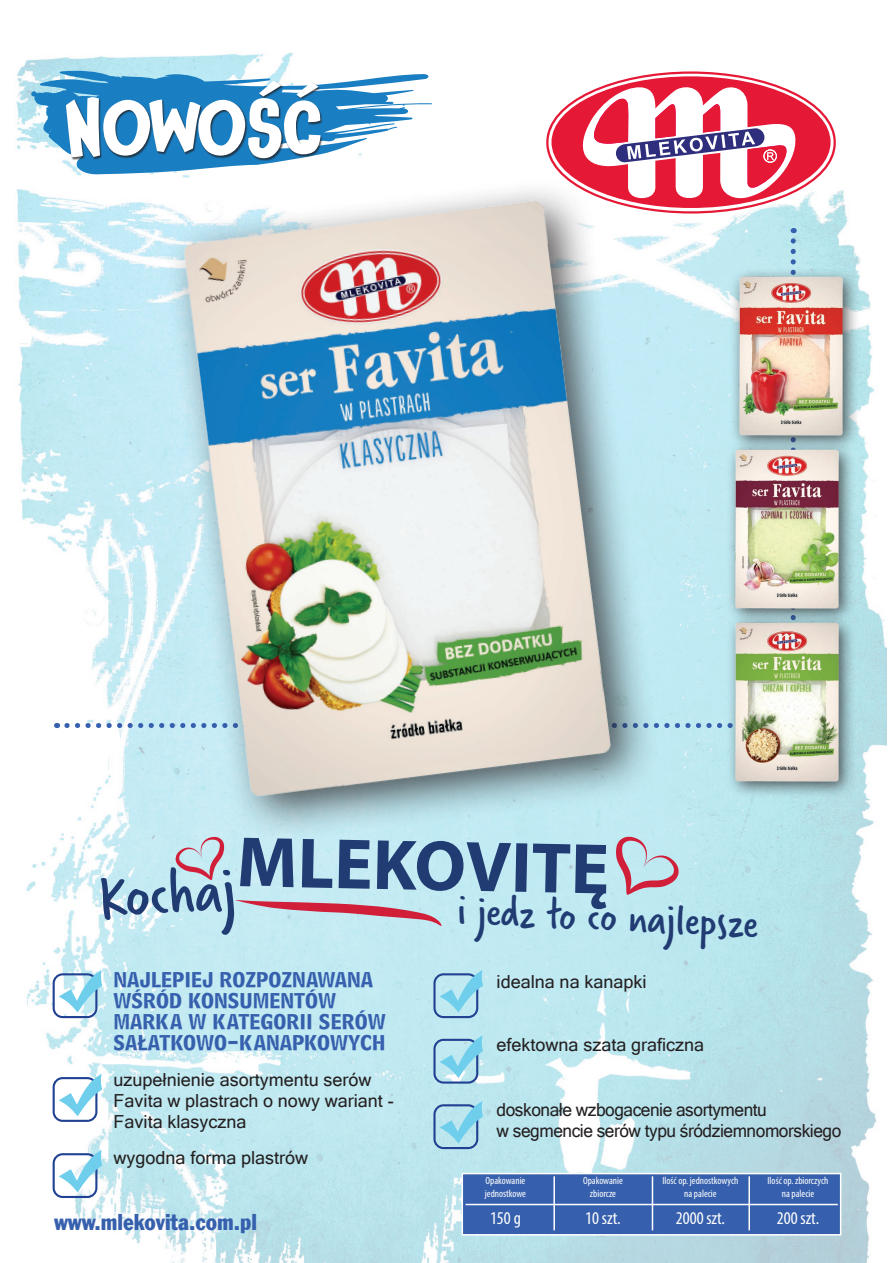
<style>
.page{position:relative;width:893px;height:1263px;background:#fff}
.page>*{position:absolute;margin:0;border:0;box-sizing:border-box;transform-origin:0 0}
.t1{font:700 71.85px "Myriad Pro";color:#213b73}
.t2{font:67.8px "Verveine";color:#213b73}
.t3{font:700 67.2px "Chaloops";color:#fff}
.t4{font:45.9px "Verveine";color:#213b73}
.t5{font:22.8px "Frank Goth Cn EU";color:#3660ad}
.t6{font:18px/21px "Microsoft Sans Serif";color:#231f20}
.t7{font:18px/21px "Bell Cent Bd List EU";color:#3660ad}
.t8{font:18px/21px "Microsoft Sans Serif";letter-spacing:-.025em;color:#231f20;scale:.96 1}
.t9{font:condensed 18px "Myriad Pro";color:#fff}
.t10{font:condensed 10.5px/12.6px "Myriad Pro";color:#fff;text-align:center}
</style>
<div class="page">
<img style="left:16px;top:52px;width:870px;height:1211px">
<svg style="left:31px;top:70px;width:401px;height:105px"></svg>
<svg style="left:67px;top:241px;width:729px;height:487px"></svg>
<svg style="left:546px;top:71px;width:290px;height:143px"></svg>
<svg style="left:236px;top:900px;width:206px;height:26px;background:#c7b2bf"></svg>
<svg style="left:175px;top:842px;width:49px;height:38px;background:#c7bdc9"></svg>
<svg style="left:616px;top:837px;width:63px;height:58px;background:#c3bac7"></svg>
<div style="left:462px;top:1173px;width:379px;height:62px;background:#3660ad;border:2px solid #fff"></div>
<hr style="left:553px;top:1176px;width:2px;height:54px;background:#fff">
<hr style="left:652px;top:1176px;width:1px;height:54px;background:#fff">
<hr style="left:466px;top:1204px;width:372px;height:1px;background:#fff">
<hr style="left:748px;top:1176px;width:2px;height:54px;background:#fff">
<img style="left:89px;top:158px;width:649px;height:677px">
<div style="left:725px;top:613px;width:132px;height:186px;background:#231f20;opacity:.75"></div>
<img style="left:700px;top:442px;width:173px;height:346px">
<img style="left:704px;top:269px;width:173px;height:173px">
<div style="left:725px;top:440px;width:132px;height:186px;background:#231f20;opacity:.75"></div>
<svg style="left:53px;top:1074px;width:49px;height:48px"></svg>
<svg style="left:53px;top:970px;width:49px;height:48px"></svg>
<svg style="left:53px;top:1150px;width:49px;height:48px"></svg>
<div style="left:66px;top:81px;width:257px;height:80px;background:#231f20;opacity:.75"></div>
<svg style="left:433px;top:970px;width:50px;height:48px;background:#99cee4"></svg>
<svg style="left:433px;top:1035px;width:50px;height:48px;background:#9dcfe4"></svg>
<svg style="left:433px;top:1101px;width:50px;height:48px;background:#96cce1"></svg>
<h3 class="t3" style="left:64px;top:70px;width:260px">NOWOŚĆ</h3>
<h1 class="t1" style="left:238px;top:815px;width:374px;rotate:1deg">MLEKOVITĘ</h1>
<h2 class="t2" style="left:95px;top:851px;width:139px;rotate:-4deg">Kochaj</h2>
<h3 class="t4" style="left:459px;top:877px;width:302px;rotate:3deg">i jedz to co najlepsze</h3>
<p class="t7" style="left:114px;top:969px;width:274px">NAJLEPIEJ ROZPOZNAWANA<br>WŚRÓD KONSUMENTÓW<br>MARKA W KATEGORII SERÓW<br>SAŁATKOWO-KANAPKOWYCH</p>
<p class="t6" style="left:114px;top:1068px;width:282px">uzupełnienie asortymentu serów<br>Favita w plastrach o nowy wariant -<br>Favita klasyczna</p>
<p class="t6" style="left:114px;top:1146px;width:196px">wygodna forma plastrów</p>
<p class="t5" style="left:54px;top:1206px;width:205px">www.mlekovita.com.pl</p>
<p class="t6" style="left:497px;top:971px;width:151px">idealna na kanapki</p>
<p class="t6" style="left:497px;top:1034px;width:209px">efektowna szata graficzna</p>
<p class="t8" style="left:497px;top:1098px;width:361px">doskonałe wzbogacenie asortymentu<br>w segmencie serów typu śródziemnomorskiego</p>
<p class="t10" style="left:485px;top:1174px;width:43px;text-align:left">Opakowanie jednostkowe</p>
<p class="t10" style="left:583px;top:1174px;width:41px">Opakowanie zbiorcze</p>
<p class="t10" style="left:662px;top:1174px;width:78px">Ilość op. jednostkowych na palecie</p>
<p class="t10" style="left:767px;top:1174px;width:62px">Ilość op. zbiorczych na palecie</p>
<p class="t9" style="left:490px;top:1207px;width:32px">150 g</p>
<p class="t9" style="left:585px;top:1207px;width:37px">10 szt.</p>
<p class="t9" style="left:676px;top:1207px;width:51px">2000 szt.</p>
<p class="t9" style="left:777px;top:1207px;width:44px">200 szt.</p>
</div>
